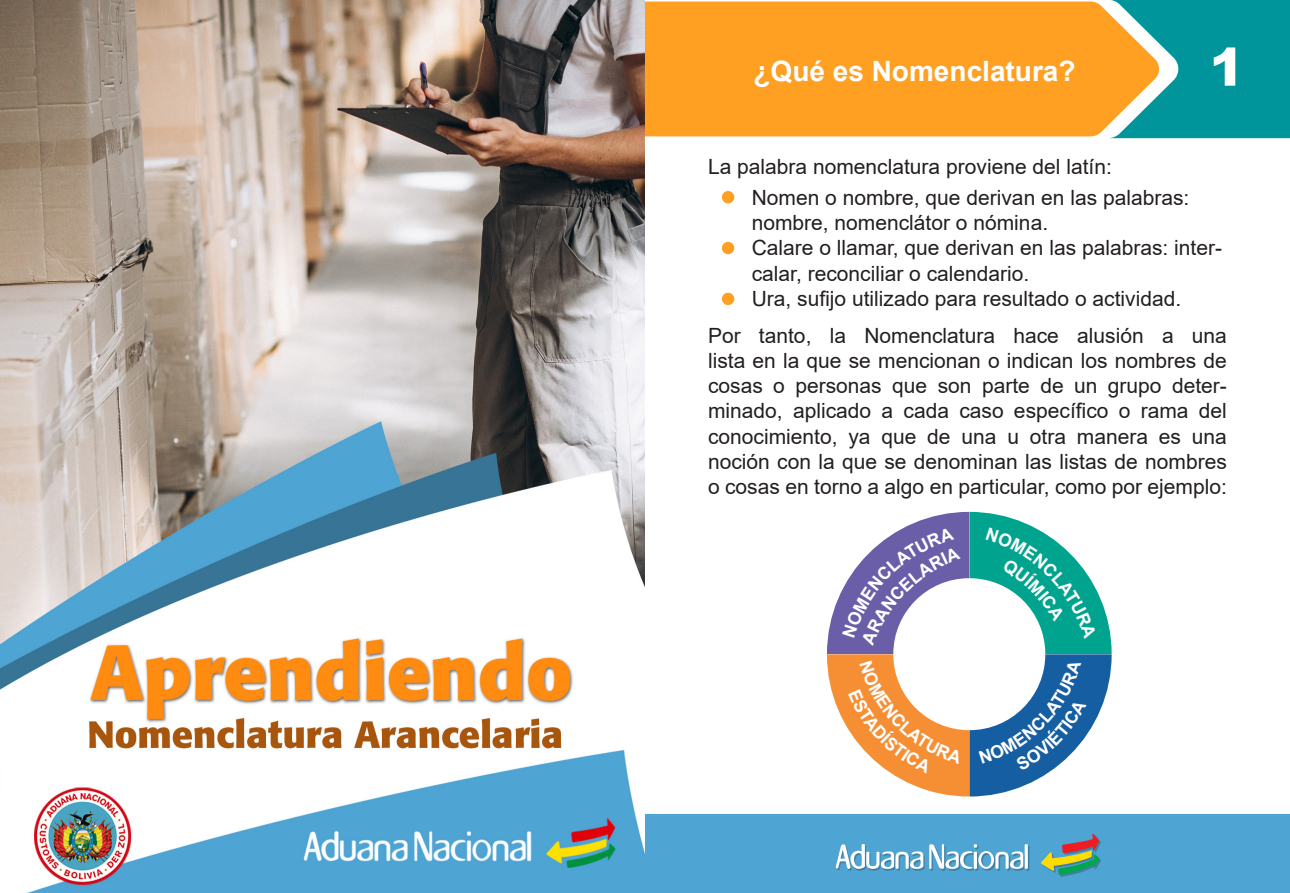
<style>
.page{position:relative;width:1290px;height:893px;background:#fff}
.page>*{position:absolute;margin:0;border:0;box-sizing:border-box;transform-origin:0 0}
.t1{font:900 52.5px "Arial";color:#fff}
.t2{font:700 28px "Arial";color:#fff}
.t3{font:21px/25.2px "Arial";color:#231f20}
</style>
<div class="page">
<div style="left:0;top:814px;width:1290px;height:79px;background:#4ea4d3"></div>
<div style="left:837px;top:835px;width:264px;height:42px;background:#231f20;opacity:.28"></div>
<svg style="left:1024px;top:844px;width:4px;height:25px"></svg>
<svg style="left:835px;top:844px;width:88px;height:25px"></svg>
<svg style="left:929px;top:844px;width:94px;height:25px"></svg>
<svg style="left:1041px;top:833px;width:58px;height:42px"></svg>
<div style="left:1167px;top:0;width:123px;height:138px;background:#00949b"></div>
<svg style="left:645px;top:0;width:522px;height:139px;background:#f8a431"></svg>
<img style="left:0;top:0;width:645px;height:893px">
<div style="left:722px;top:191px;width:12px;height:12px;background:#ffa022;border-radius:50%"></div>
<div style="left:722px;top:242px;width:12px;height:12px;background:#ffa022;border-radius:50%"></div>
<div style="left:722px;top:293px;width:12px;height:12px;background:#ffa022;border-radius:50%"></div>
<svg style="left:827px;top:512px;width:284px;height:284px"></svg>
<p class="t2" style="left:753px;top:51px;width:324px">¿Qué es Nomenclatura?</p>
<p class="t1" style="left:1209px;top:29px;width:37px">1</p>
<p class="t3" style="left:708px;top:154px;width:405px">La palabra nomenclatura proviene del latín:</p>
<p class="t3" style="left:752px;top:185px;width:439px">Nomen o nombre, que derivan en las palabras: nombre, nomenclátor o nómina.</p>
<p class="t3" style="left:752px;top:235px;width:472px">Calare o llamar, que derivan en las palabras: inter&shy;calar, reconciliar o calendario.</p>
<p class="t3" style="left:752px;top:286px;width:431px">Ura, sufijo utilizado para resultado o actividad.</p>
<p class="t3" style="left:708px;top:323px;width:520px">Por tanto, la Nomenclatura hace alusión a una</p>
<p class="t3" style="left:708px;top:348px;width:520px;text-align:justify">lista en la que se mencionan o indican los nombres de cosas o personas que son parte de un grupo deter&shy;minado, aplicado a cada caso específico o rama del</p>
<p class="t3" style="left:708px;top:423px;width:520px">conocimiento, ya que de una u otra manera es una</p>
<p class="t3" style="left:708px;top:449px;width:520px">noción con la que se denominan las listas de nombres o cosas en torno a algo en particular, como por ejemplo:</p>
</div>
